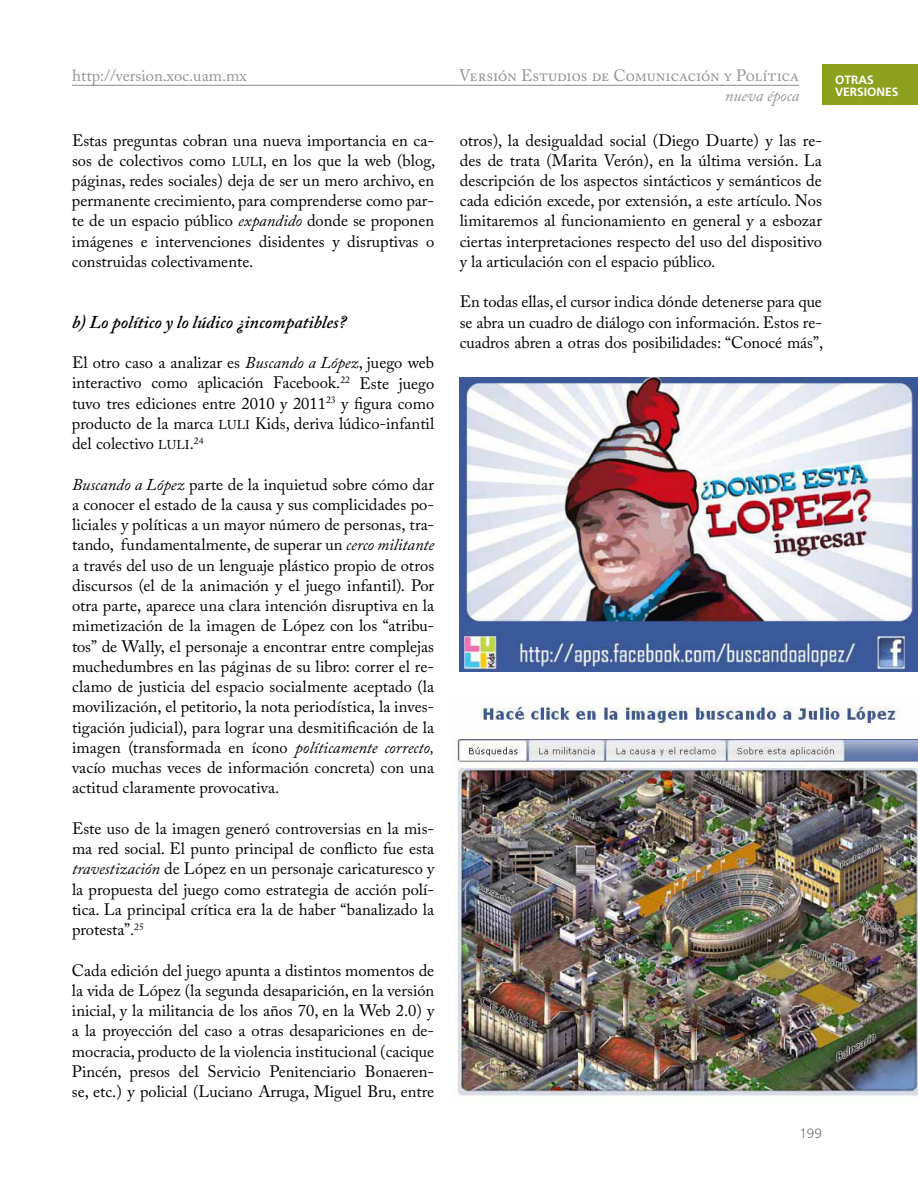
<style>
.page{position:relative;width:918px;height:1188px;background:#fff}
.page>*{position:absolute;margin:0;border:0;box-sizing:border-box;transform-origin:0 0}
.t1{font:italic 600 18px "Adobe Caslon Pro";color:#000}
.t2{font:16.5px/20.2px "Adobe Caslon Pro";color:#000;text-align:justify}
.t3{font:16.5px "Adobe Caslon Pro";color:#919396}
.t4{font:italic 16.5px "Adobe Caslon Pro";color:#919396}
.t5{font:300 13.5px "Frutiger LT Std";color:#777877}
.t6{font:700 12px/12px "Frutiger LT Std";color:#fff}
.s1{font-size:12.75px}
.s2{font-style:italic}
</style>
<div class="page">
<hr style="left:72px;top:85px;width:727px;height:1px;background:#96989a">
<div style="left:822px;top:64px;width:96px;height:41px;background:#8ea11f"></div>
<img style="left:460px;top:377px;width:458px;height:295px">
<img style="left:457px;top:706px;width:461px;height:390px">
<p class="t3" style="left:72px;top:65px;width:176px">http://version.xoc.uam.mx</p>
<p class="t2" style="left:72px;top:130px;width:365px">Estas preguntas cobran una nueva importancia en ca&shy;sos de colectivos como <span class="s1">LULI</span>, en los que la web (blog, páginas, redes sociales) deja de ser un mero archivo, en permanente crecimiento, para comprenderse como par&shy;te de un espacio público <span class="s2">expandido</span> donde se proponen imágenes e intervenciones disidentes y disruptivas o construidas colectivamente.</p>
<p class="t1" style="left:72px;top:311px;width:276px">b) Lo político y lo lúdico ¿incompatibles?</p>
<p class="t2" style="left:72px;top:352px;width:364px">El otro caso a analizar es <span class="s2">Buscando a López</span>, juego web interactivo como aplicación Facebook.<sup>22</sup> Este juego tuvo tres ediciones entre 2010 y 2011<sup>23</sup> y figura como producto de la marca <span class="s1">LULI</span> Kids, deriva lúdico-infantil del colectivo <span class="s1">LULI</span>.<sup>24</sup></p>
<p class="t2" style="left:72px;top:474px;width:364px"><span class="s2">Buscando a López</span> parte de la inquietud sobre cómo dar a conocer el estado de la causa y sus complicidades po&shy;liciales y políticas a un mayor número de personas, tra&shy;tando, fundamentalmente, de superar un <span class="s2">cerco militante </span>a través del uso de un lenguaje plástico propio de otros discursos (el de la animación y el juego infantil). Por otra parte, aparece una clara intención disruptiva en la mimetización de la imagen de López con los “atribu&shy;tos” de Wally, el personaje a encontrar entre complejas muchedumbres en las páginas de su libro: correr el re&shy;clamo de justicia del espacio socialmente aceptado (la movilización, el petitorio, la nota periodística, la inves&shy;tigación judicial), para lograr una desmitificación de la imagen (transformada en ícono <span class="s2">políticamente correcto, </span>vacío muchas veces de información concreta) con una actitud claramente provocativa.</p>
<p class="t2" style="left:72px;top:818px;width:364px">Este uso de la imagen generó controversias en la mis&shy;ma red social. El punto principal de conflicto fue esta <span class="s2">travestización</span> de López en un personaje caricaturesco y la propuesta del juego como estrategia de acción polí&shy;tica. La principal crítica era la de haber “banalizado la protesta”.<sup>25</sup></p>
<p class="t2" style="left:72px;top:960px;width:364px">Cada edición del juego apunta a distintos momentos de la vida de López (la segunda desaparición, en la versión inicial, y la militancia de los años 70, en la Web 2.0) y a la proyección del caso a otras desapariciones en de&shy;mocracia, producto de la violencia institucional (cacique Pincén, presos del Servicio Penitenciario Bonaeren&shy;se, etc.) y policial (Luciano Arruga, Miguel Bru, entre</p>
<p class="t3" style="left:459px;top:65px;width:341px">Versión Estudios de Comunicación y Política</p>
<p class="t4" style="left:725px;top:86px;width:76px">nueva época</p>
<p class="t2" style="left:460px;top:130px;width:364px">otros), la desigualdad social (Diego Duarte) y las re&shy;des de trata (Marita Verón), en la última versión. La descripción de los aspectos sintácticos y semánticos de cada edición excede, por extensión, a este artículo. Nos limitaremos al funcionamiento en general y a esbozar ciertas interpretaciones respecto del uso del dispositivo y la articulación con el espacio público.</p>
<p class="t2" style="left:460px;top:292px;width:365px">En todas ellas, el cursor indica dónde detenerse para que se abra un cuadro de diálogo con información. Estos re&shy;cuadros abren a otras dos posibilidades: “Conocé más”,</p>
<p class="t6" style="left:835px;top:74px;width:65px">OTRAS<br>VERSIONES</p>
<p class="t5" style="left:799px;top:1125px;width:24px">199</p>
</div>
